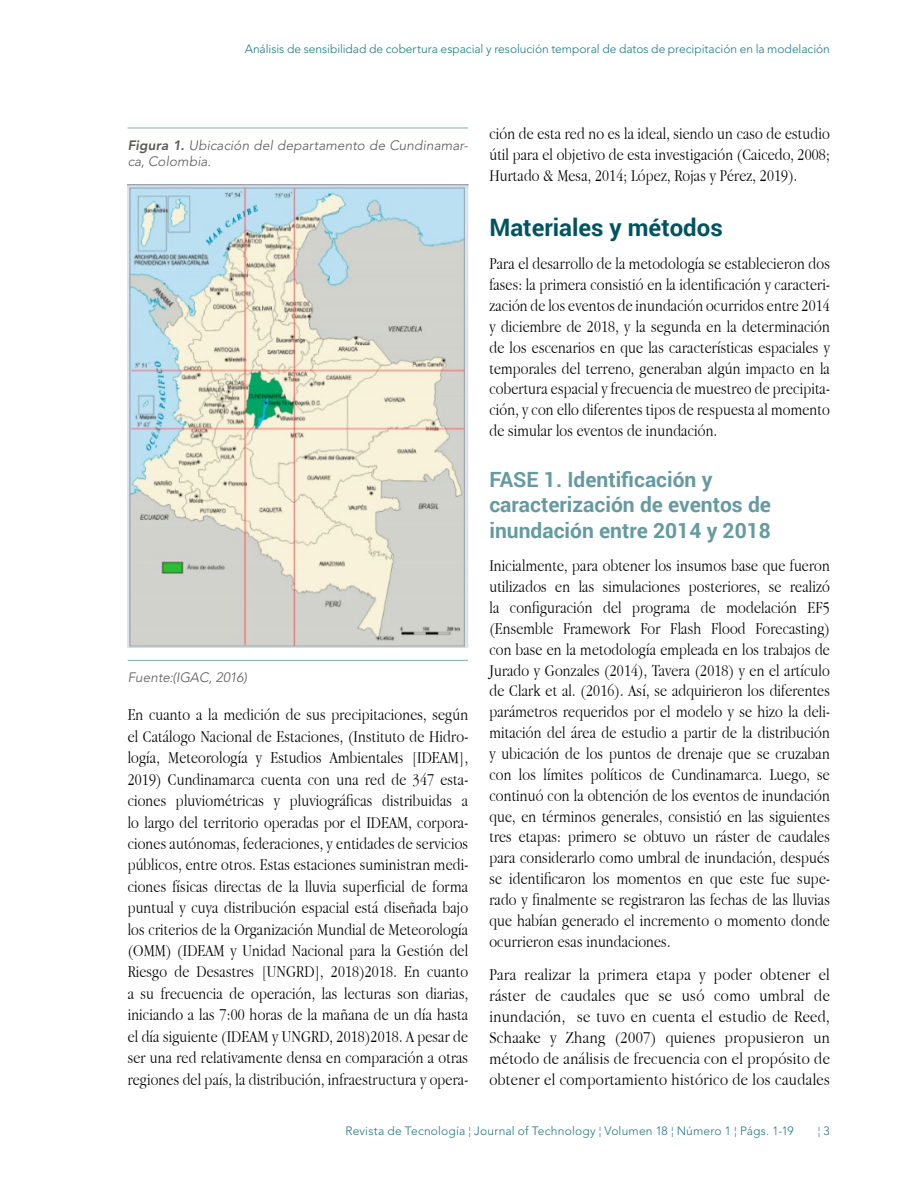
<style>
.page{position:relative;width:915px;height:1191px;background:#fff}
.page>*{position:absolute;margin:0;border:0;box-sizing:border-box;transform-origin:0 0}
.t1{font:700 24px "Roboto";color:#005360}
.t2{font:700 21px/25.3px "Roboto";color:#659aa1}
.t3{font:300 17.25px/20.9px "Apple Garamond";letter-spacing:.01em;color:#000;text-align:justify}
.t4{font:300 17.25px/20.9px "Apple Garamond";letter-spacing:.01em;color:#000;text-align:justify;scale:1.04 1}
.t5{font:italic 300 13.5px/16.2px "Avenir LT Std";letter-spacing:.005em;color:#575756}
.t6{font:300 12px "Avenir LT Std";color:#207781}
.s1{font-weight:800}
</style>
<div class="page">
<hr style="left:128px;top:128px;width:340px;height:1px;background:#81abb1">
<img style="left:128px;top:184px;width:340px;height:463px">
<hr style="left:128px;top:660px;width:340px;height:1px;background:#81abb1">
<p class="t6" style="left:245px;top:42px;width:586px">Análisis de sensibilidad de cobertura espacial y resolución temporal de datos de precipitación en la modelación</p>
<p class="t5" style="left:128px;top:137px;width:342px"><span class="s1">Figura 1.</span> Ubicación del departamento de Cundinamar&shy;ca, Colombia.</p>
<p class="t5" style="left:128px;top:669px;width:121px">Fuente:(IGAC, 2016)</p>
<p class="t3" style="left:128px;top:704px;width:342px;line-height:21.5px">En cuanto a la medición de sus precipitaciones, según el Catálogo Nacional de Estaciones, (Instituto de Hidro&shy;logía, Meteorología y Estudios Ambientales [IDEAM], 2019) Cundinamarca cuenta con una red de 347 esta&shy;ciones pluviométricas y pluviográficas distribuidas a lo largo del territorio operadas por el IDEAM, corpora&shy;ciones autónomas, federaciones, y entidades de servicios públicos, entre otros. Estas estaciones suministran medi&shy;ciones físicas directas de la lluvia superficial de forma puntual y cuya distribución espacial está diseñada bajo los criterios de la Organización Mundial de Meteorología (OMM) (IDEAM y Unidad Nacional para la Gestión del Riesgo de Desastres [UNGRD], 2018)2018. En cuanto a su frecuencia de operación, las lecturas son diarias, iniciando a las 7:00 horas de la mañana de un día hasta el día siguiente (IDEAM y UNGRD, 2018)2018. A pesar de ser una red relativamente densa en comparación a otras regiones del país, la distribución, infraestructura y opera-</p>
<p class="t3" style="left:489px;top:123px;width:342px">ción de esta red no es la ideal, siendo un caso de estudio útil para el objetivo de esta investigación (Caicedo, 2008; Hurtado &amp; Mesa, 2014; López, Rojas y Pérez, 2019).</p>
<h1 class="t1" style="left:489px;top:210px;width:235px">Materiales y métodos</h1>
<p class="t3" style="left:489px;top:253px;width:342px">Para el desarrollo de la metodología se establecieron dos fases: la primera consistió en la identificación y caracteri&shy;zación de los eventos de inundación ocurridos entre 2014 y diciembre de 2018, y la segunda en la determinación de los escenarios en que las características espaciales y temporales del terreno, generaban algún impacto en la cobertura espacial y frecuencia de muestreo de precipita&shy;ción, y con ello diferentes tipos de respuesta al momento de simular los eventos de inundación.</p>
<p class="t2" style="left:489px;top:466px;width:283px">FASE 1. Identificación y caracterización de eventos de inundación entre 2014 y 2018</p>
<p class="t3" style="left:489px;top:555px;width:342px">Inicialmente, para obtener los insumos base que fueron utilizados en las simulaciones posteriores, se realizó la configuración del programa de modelación EF5 (Ensemble Framework For Flash Flood Forecasting) con base en la metodología empleada en los trabajos de Jurado y Gonzales (2014), Tavera (2018) y en el artículo de Clark et al. (2016). Así, se adquirieron los diferentes parámetros requeridos por el modelo y se hizo la deli&shy;mitación del área de estudio a partir de la distribución y ubicación de los puntos de drenaje que se cruzaban con los límites políticos de Cundinamarca. Luego, se continuó con la obtención de los eventos de inundación que, en términos generales, consistió en las siguientes tres etapas: primero se obtuvo un ráster de caudales para considerarlo como umbral de inundación, después se identificaron los momentos en que este fue supe&shy;rado y finalmente se registraron las fechas de las lluvias que habían generado el incremento o momento donde ocurrieron esas inundaciones.</p>
<p class="t4" style="left:489px;top:964px;width:329px">Para realizar la primera etapa y poder obtener el ráster de caudales que se usó como umbral de inundación, se tuvo en cuenta el estudio de Reed, Schaake y Zhang (2007) quienes propusieron un método de análisis de frecuencia con el propósito de obtener el comportamiento histórico de los caudales</p>
<p class="t6" style="left:345px;top:1123px;width:449px">Revista de Tecnología ¦ Journal of Technology ¦ Volumen 18 ¦ Número 1 ¦ Págs. 1-19</p>
<p class="t6" style="left:817px;top:1123px;width:14px">¦ 3</p>
</div>
